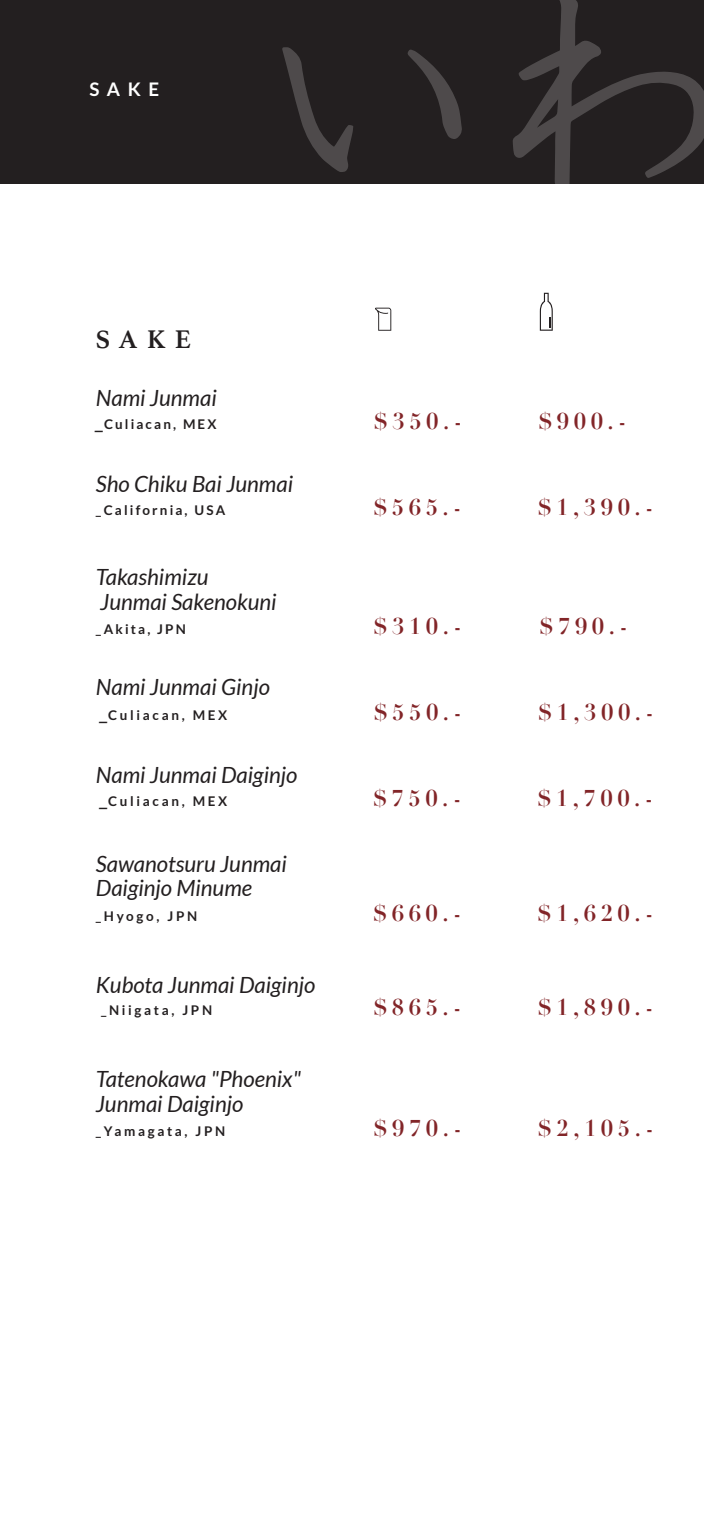
<style>
.page{position:relative;width:704px;height:1523px;background:#fff}
.page>*{position:absolute;margin:0;border:0;box-sizing:border-box;transform-origin:0 0}
.t1{font:700 26.81px "Athelas";color:#231f20}
.t2{font:italic 22.31px/24.6px "Lato";color:#231f20}
.t3{font:700 22.31px "Didot";letter-spacing:.2em;color:#822528}
.t4{font:700 18.75px "Lato";color:#fff}
.t5{font:700 13.38px "Lato";letter-spacing:.2em;color:#231f20}
.t6{font:700 13.38px "Lato";letter-spacing:.16em;color:#231f20}
.s1{font-weight:400;font-style:italic;font-size:22.31px}
</style>
<div class="page">
<div style="left:1px;top:0;width:702px;height:184px;background:#231f20"></div>
<svg style="left:282px;top:47px;width:71px;height:125px"></svg>
<svg style="left:407px;top:50px;width:54px;height:89px"></svg>
<svg style="left:513px;top:0;width:190px;height:184px"></svg>
<svg style="left:539px;top:293px;width:13px;height:38px"></svg>
<svg style="left:375px;top:308px;width:16px;height:23px"></svg>
<p class="t4" style="left:89px;top:78px;width:71px">SAKE</p>
<p class="t1" style="left:96px;top:317px;width:97px">SAKE</p>
<p class="t2" style="left:96px;top:386px;width:122px">Nami Junmai</p>
<p class="t6" style="left:96px;top:416px;width:122px"><span class="s1">_</span>Culiacan, MEX</p>
<p class="t3" style="left:374px;top:406px;width:90px">$350.-</p>
<p class="t3" style="left:538px;top:406px;width:90px">$900.-</p>
<p class="t2" style="left:96px;top:472px;width:199px">Sho Chiku Bai Junmai</p>
<p class="t6" style="left:96px;top:502px;width:131px">_California, USA</p>
<p class="t3" style="left:373px;top:493px;width:90px">$565.-</p>
<p class="t3" style="left:537px;top:493px;width:117px">$1,390.-</p>
<p class="t2" style="left:96px;top:565px;width:182px">Takashimizu<br>Junmai Sakenokuni</p>
<p class="t6" style="left:96px;top:622px;width:91px">_Akita, JPN</p>
<p class="t3" style="left:373px;top:612px;width:90px">$310.-</p>
<p class="t3" style="left:539px;top:612px;width:90px">$790.-</p>
<p class="t2" style="left:96px;top:675px;width:175px">Nami Junmai Ginjo</p>
<p class="t5" style="left:100px;top:707px;width:128px"><span class="s1">_</span>Culiacan, MEX</p>
<p class="t3" style="left:373px;top:698px;width:90px">$550.-</p>
<p class="t3" style="left:537px;top:698px;width:117px">$1,300.-</p>
<p class="t2" style="left:96px;top:763px;width:203px">Nami Junmai Daiginjo</p>
<p class="t5" style="left:100px;top:793px;width:128px"><span class="s1">_</span>Culiacan, MEX</p>
<p class="t3" style="left:373px;top:784px;width:90px">$750.-</p>
<p class="t3" style="left:537px;top:784px;width:117px">$1,700.-</p>
<p class="t2" style="left:96px;top:852px;width:192px">Sawanotsuru Junmai<br>Daiginjo Minume</p>
<p class="t5" style="left:96px;top:908px;width:103px">_Hyogo, JPN</p>
<p class="t3" style="left:373px;top:898px;width:90px">$660.-</p>
<p class="t3" style="left:537px;top:898px;width:117px">$1,620.-</p>
<p class="t2" style="left:96px;top:973px;width:221px">Kubota Junmai Daiginjo</p>
<p class="t5" style="left:101px;top:1003px;width:112px">_Niigata, JPN</p>
<p class="t3" style="left:373px;top:993px;width:90px">$865.-</p>
<p class="t3" style="left:537px;top:993px;width:117px">$1,890.-</p>
<p class="t2" style="left:96px;top:1067px;width:206px">Tatenokawa "Phoenix"<br>Junmai Daiginjo</p>
<p class="t5" style="left:96px;top:1124px;width:131px">_Yamagata, JPN</p>
<p class="t3" style="left:373px;top:1114px;width:90px">$970.-</p>
<p class="t3" style="left:537px;top:1114px;width:117px">$2,105.-</p>
</div>
